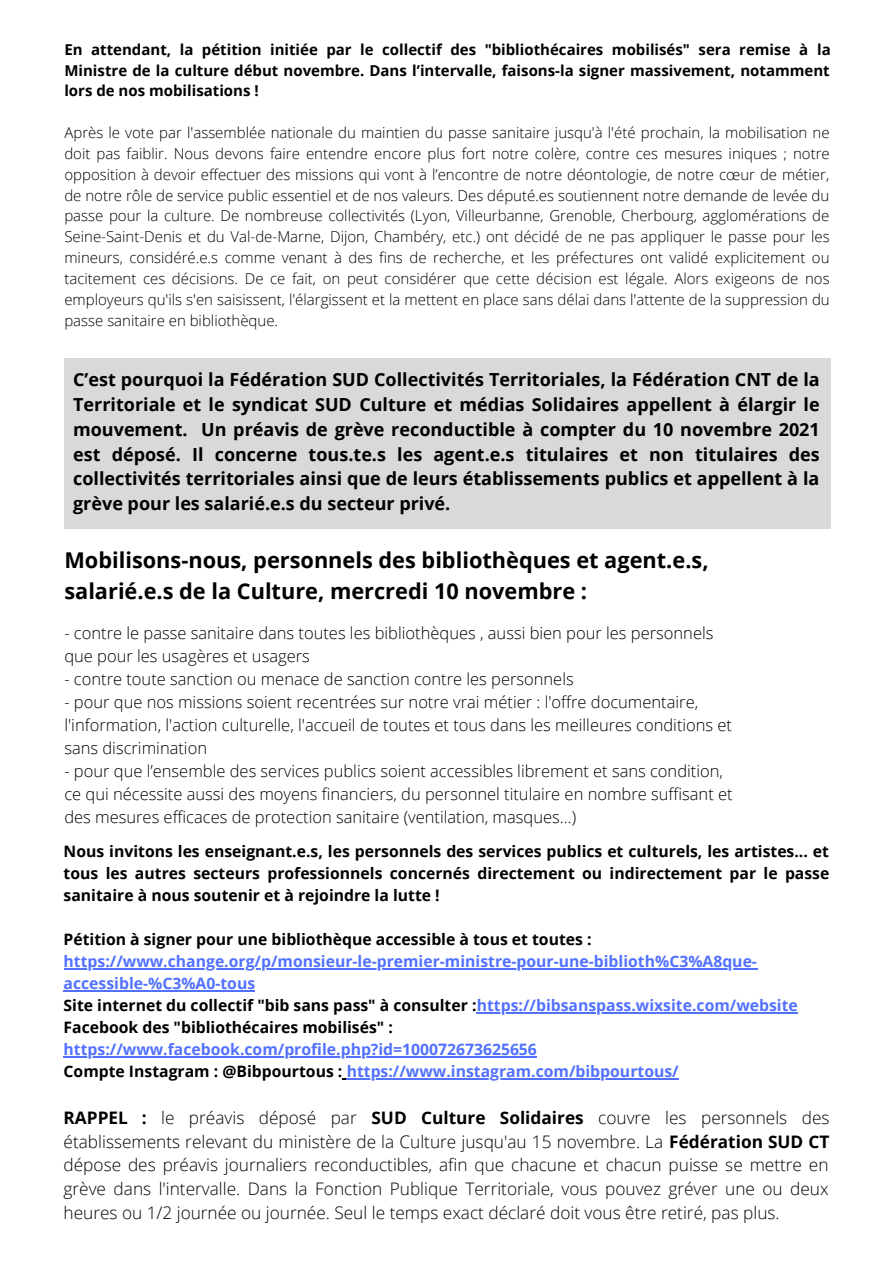
<style>
.page{position:relative;width:893px;height:1263px;background:#fff}
.page>*{position:absolute;margin:0;border:0;box-sizing:border-box;transform-origin:0 0}
.t1{font:700 21.75px "Open Sans";color:#000}
.t2{font:700 18px/24.8px "Open Sans";color:#000;text-align:justify}
.t3{font:300 17.25px/23.6px "Open Sans";color:#000;text-align:justify}
.t4{font:300 16.5px "Open Sans";color:#000}
.t5{font:700 15.75px/22px "Open Sans";color:#000;text-align:justify}
.t6{font:700 15.75px/22px "Open Sans";color:#5271ff}
.t7{font:300 15px/20.9px "Open Sans";color:#000;text-align:justify}
.t8{font:700 15px/20.9px "Open Sans";color:#000;text-align:justify}
.s1{color:#5271ff}
.s2{color:#000}
.s3{font-weight:700}
</style>
<div class="page">
<div style="left:64px;top:358px;width:767px;height:170px;background:#d9d9d9"></div>
<hr style="left:64px;top:968px;width:693px;height:1px;background:#5271ff">
<hr style="left:64px;top:990px;width:191px;height:1px;background:#5271ff">
<hr style="left:477px;top:1012px;width:321px;height:1px;background:#5271ff">
<hr style="left:64px;top:1056px;width:473px;height:1px;background:#5271ff">
<hr style="left:347px;top:1078px;width:332px;height:1px;background:#5271ff">
<p class="t8" style="left:64px;top:39px;width:768px">En attendant, la pétition initiée par le collectif des "bibliothécaires mobilisés" sera remise à la Ministre de la culture début novembre. Dans l’intervalle, faisons-la signer massivement, notamment lors de nos mobilisations !</p>
<p class="t7" style="left:64px;top:122px;width:767px">Après le vote par l'assemblée nationale du maintien du passe sanitaire jusqu'à l'été prochain, la mobilisation ne doit pas faiblir. Nous devons faire entendre encore plus fort notre colère, contre ces mesures iniques ; notre opposition à devoir effectuer des missions qui vont à l’encontre de notre déontologie, de notre cœur de métier, de notre rôle de service public essentiel et de nos valeurs. Des député.es soutiennent notre demande de levée du passe pour la culture. De nombreuse collectivités (Lyon, Villeurbanne, Grenoble, Cherbourg, agglomérations de Seine-Saint-Denis et du Val-de-Marne, Dijon, Chambéry, etc.) ont décidé de ne pas appliquer le passe pour les mineurs, considéré.e.s comme venant à des fins de recherche, et les préfectures ont validé explicitement ou tacitement ces décisions. De ce fait, on peut considérer que cette décision est légale. Alors exigeons de nos employeurs qu'ils s'en saisissent, l'élargissent et la mettent en place sans délai dans l'attente de la suppression du passe sanitaire en bibliothèque.</p>
<p class="t2" style="left:73px;top:367px;width:748px">C’est pourquoi la Fédération SUD Collectivités Territoriales, la Fédération CNT de la Territoriale et le syndicat SUD Culture et médias Solidaires appellent à élargir le mouvement. Un préavis de grève reconductible à compter du 10 novembre 2021 est déposé. Il concerne tous.te.s les agent.e.s titulaires et non titulaires des collectivités territoriales ainsi que de leurs établissements publics et appellent à la grève pour les salarié.e.s du secteur privé.</p>
<p class="t1" style="left:64px;top:545px;width:646px">Mobilisons-nous, personnels des bibliothèques et agent.e.s,</p>
<p class="t1" style="left:64px;top:576px;width:524px">salarié.e.s de la Culture, mercredi 10 novembre :</p>
<p class="t4" style="left:64px;top:621px;width:650px">- contre le passe sanitaire dans toutes les bibliothèques , aussi bien pour les personnels</p>
<p class="t4" style="left:64px;top:644px;width:247px">que pour les usagères et usagers</p>
<p class="t4" style="left:64px;top:667px;width:511px">- contre toute sanction ou menace de sanction contre les personnels</p>
<p class="t4" style="left:64px;top:690px;width:635px">- pour que nos missions soient recentrées sur notre vrai métier : l'offre documentaire,</p>
<p class="t4" style="left:64px;top:713px;width:669px">l'information, l'action culturelle, l'accueil de toutes et tous dans les meilleures conditions et</p>
<p class="t4" style="left:64px;top:736px;width:144px">sans discrimination</p>
<p class="t4" style="left:64px;top:760px;width:660px">- pour que l’ensemble des services publics soient accessibles librement et sans condition,</p>
<p class="t4" style="left:64px;top:783px;width:670px">ce qui nécessite aussi des moyens financiers, du personnel titulaire en nombre suffisant et</p>
<p class="t4" style="left:64px;top:806px;width:513px">des mesures efficaces de protection sanitaire (ventilation, masques…)</p>
<p class="t5" style="left:64px;top:840px;width:767px">Nous invitons les enseignant.e.s, les personnels des services publics et culturels, les artistes... et tous les autres secteurs professionnels concernés directement ou indirectement par le passe sanitaire à nous soutenir et à rejoindre la lutte !</p>
<p class="t5" style="left:64px;top:928px;width:529px">Pétition à signer pour une bibliothèque accessible à tous et toutes :</p>
<p class="t6" style="left:64px;top:950px;width:695px">https://www.change.org/p/monsieur-le-premier-ministre-pour-une-biblioth%C3%A8que&shy;accessible-%C3%A0-tous</p>
<p class="t5" style="left:64px;top:994px;width:736px">Site internet du collectif "bib sans pass" à consulter :<span class="s1">https://bibsanspass.wixsite.com/website</span></p>
<p class="t5" style="left:64px;top:1016px;width:331px">Facebook des "bibliothécaires mobilisés" :</p>
<p class="t6" style="left:64px;top:1038px;width:475px">https://www.facebook.com/profile.php?id=100072673625656</p>
<p class="t6" style="left:64px;top:1060px;width:616px"><span class="s2">Compte Instagram : @Bibpourtous :</span> https://www.instagram.com/bibpourtous/</p>
<p class="t3" style="left:64px;top:1105px;width:767px"><span class="s3">RAPPEL :</span> le préavis déposé par <span class="s3">SUD Culture Solidaires</span> couvre les personnels des établissements relevant du ministère de la Culture jusqu'au 15 novembre. La <span class="s3">Fédération SUD CT </span>dépose des préavis journaliers reconductibles, afin que chacune et chacun puisse se mettre en grève dans l'intervalle. Dans la Fonction Publique Territoriale, vous pouvez gréver une ou deux heures ou 1/2 journée ou journée. Seul le temps exact déclaré doit vous être retiré, pas plus.</p>
</div>
